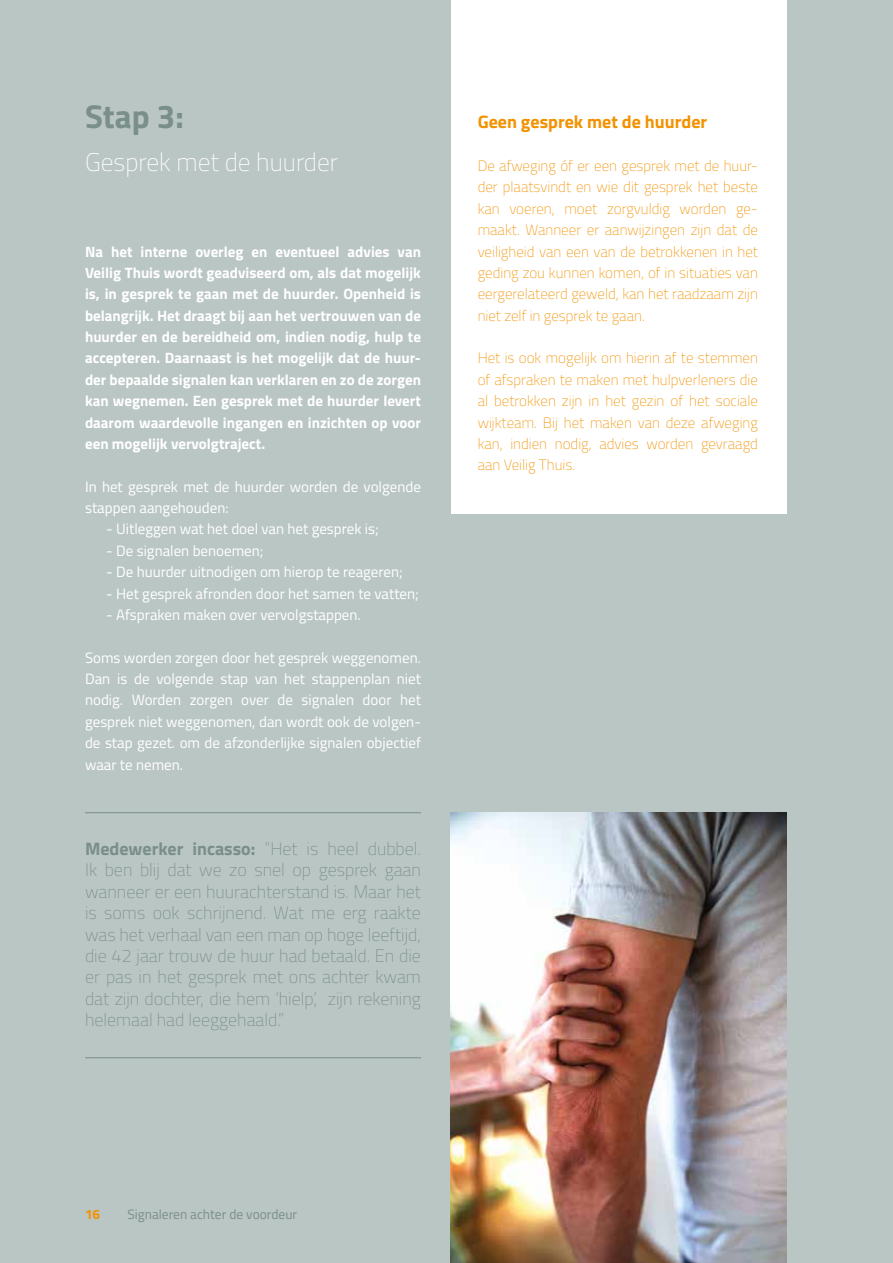
<style>
.page{position:relative;width:893px;height:1263px;background:#bac6c4}
.page>*{position:absolute;margin:0;border:0;box-sizing:border-box;transform-origin:0 0}
.t1{font:700 33px "Titillium";color:#7a8e8a}
.t2{font:100 25.5px "Titillium";color:#fff}
.t3{font:100 18px/21.3px "Titillium";color:#7a8e8a;text-align:justify}
.t4{font:700 18px "Titillium";color:#f39200}
.t5{font:100 15px/21.3px "Titillium";color:#f39200;text-align:justify}
.t6{font:15px/21.3px "Titillium";color:#fff}
.t7{font:700 15px/21.3px "Titillium";color:#fff;text-align:justify}
.t8{font:13.5px "Titillium";color:#7a8e8a}
.t9{font:700 13.5px "Titillium";color:#f39200}
.s1{font-weight:700}
</style>
<div class="page">
<hr style="left:85px;top:1057px;width:336px;height:1px;background:#7a8e8a">
<hr style="left:85px;top:812px;width:336px;height:1px;background:#7a8e8a">
<div style="left:451px;top:0;width:336px;height:513px;background:#fff"></div>
<img style="left:451px;top:812px;width:336px;height:451px">
<h1 class="t1" style="left:85px;top:91px;width:100px">Stap 3:</h1>
<h2 class="t2" style="left:85px;top:144px;width:255px">Gesprek met de huurder</h2>
<p class="t7" style="left:85px;top:240px;width:337px">Na het interne overleg en eventueel advies van Veilig Thuis wordt geadviseerd om, als dat mogelijk is, in gesprek te gaan met de huurder. Openheid is belangrijk. Het draagt bij aan het vertrouwen van de huurder en de bereidheid om, indien nodig, hulp te accepteren. Daarnaast is het mogelijk dat de huur&shy;der bepaalde signalen kan verklaren en zo de zorgen kan wegnemen. Een gesprek met de huurder levert daarom waardevolle ingangen en inzichten op voor een mogelijk vervolgtraject.</p>
<p class="t6" style="left:85px;top:475px;width:337px">In het gesprek met de huurder worden de volgende stappen aangehouden:</p>
<p class="t6" style="left:106px;top:518px;width:274px">- Uitleggen wat het doel van het gesprek is;</p>
<p class="t6" style="left:106px;top:539px;width:159px">- De signalen benoemen;</p>
<p class="t6" style="left:106px;top:560px;width:298px">- De huurder uitnodigen om hierop te reageren;</p>
<p class="t6" style="left:106px;top:582px;width:314px">- Het gesprek afronden door het samen te vatten;</p>
<p class="t6" style="left:106px;top:603px;width:256px">- Afspraken maken over vervolgstappen.</p>
<p class="t6" style="left:85px;top:646px;width:337px;text-align:justify">Soms worden zorgen door het gesprek weggenomen.<br>Dan is de volgende stap van het stappenplan niet nodig. Worden zorgen over de signalen door het gesprek niet weggenomen, dan wordt ook de volgen&shy;de stap gezet. om de afzonderlijke signalen objectief waar te nemen.</p>
<p class="t3" style="left:85px;top:837px;width:337px"><span class="s1">Medewerker incasso:</span> “Het is heel dubbel.<br>Ik ben blij dat we zo snel op gesprek gaan wanneer er een huurachterstand is. Maar het is soms ook schrijnend. Wat me erg raakte was het verhaal van een man op hoge leeftijd, die 42 jaar trouw de huur had betaald. En die er pas in het gesprek met ons achter kwam dat zijn dochter, die hem ‘hielp’, zijn rekening helemaal had leeggehaald.”</p>
<p class="t4" style="left:478px;top:108px;width:231px">Geen gesprek met de huurder</p>
<p class="t5" style="left:478px;top:154px;width:282px">De afweging óf er een gesprek met de huur&shy;der plaatsvindt en wie dit gesprek het beste kan voeren, moet zorgvuldig worden ge&shy;maakt. Wanneer er aanwijzingen zijn dat de veiligheid van een van de betrokkenen in het geding zou kunnen komen, of in situaties van eergerelateerd geweld, kan het raadzaam zijn niet zelf in gesprek te gaan.</p>
<p class="t5" style="left:478px;top:347px;width:282px">Het is ook mogelijk om hierin af te stemmen of afspraken te maken met hulpverleners die al betrokken zijn in het gezin of het sociale wijkteam. Bij het maken van deze afweging kan, indien nodig, advies worden gevraagd aan Veilig Thuis.</p>
<p class="t9" style="left:85px;top:1203px;width:17px">16</p>
<p class="t8" style="left:128px;top:1204px;width:171px">Signaleren achter de voordeur</p>
</div>
